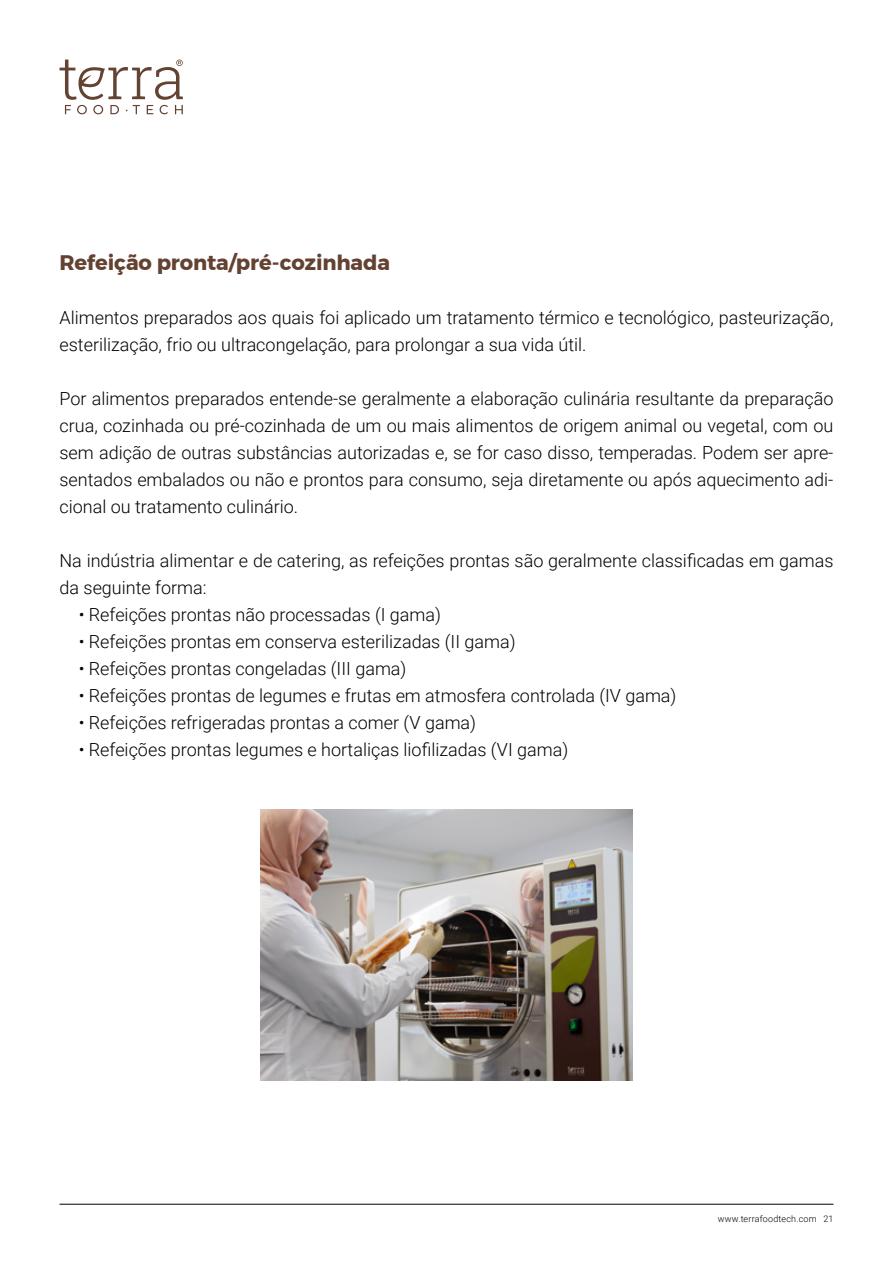
<style>
.page{position:relative;width:893px;height:1263px;background:#fff}
.page>*{position:absolute;margin:0;border:0;box-sizing:border-box;transform-origin:0 0}
.t1{font:700 21px "Montserrat";letter-spacing:-.005em;color:#634232}
.t2{font:300 18px/27px "Roboto";color:#000}
.t3{font:300 9px "Roboto";letter-spacing:.025em;color:#000}
</style>
<div class="page">
<hr style="left:60px;top:1204px;width:773px;height:1px;background:#000">
<svg style="left:60px;top:60px;width:123px;height:54px"></svg>
<img style="left:260px;top:810px;width:372px;height:270px">
<p class="t1" style="left:60px;top:246px;width:332px">Refeição pronta/pré-cozinhada</p>
<p class="t2" style="left:60px;top:303px;width:775px">Alimentos preparados aos quais foi aplicado um tratamento térmico e tecnológico, pasteurização, esterilização, frio ou ultracongelação, para prolongar a sua vida útil.</p>
<p class="t2" style="left:60px;top:384px;width:775px;text-align:justify">Por alimentos preparados entende-se geralmente a elaboração culinária resultante da preparação crua, cozinhada ou pré-cozinhada de um ou mais alimentos de origem animal ou vegetal, com ou sem adição de outras substâncias autorizadas e, se for caso disso, temperadas. Podem ser apre&shy;sentados embalados ou não e prontos para consumo, seja diretamente ou após aquecimento adi&shy;cional ou tratamento culinário.</p>
<p class="t2" style="left:60px;top:546px;width:775px">Na indústria alimentar e de catering, as refeições prontas são geralmente classificadas em gamas da seguinte forma:</p>
<p class="t2" style="left:79px;top:600px;width:364px">• Refeições prontas não processadas (I gama)</p>
<p class="t2" style="left:79px;top:627px;width:438px">• Refeições prontas em conserva esterilizadas (II gama)</p>
<p class="t2" style="left:79px;top:654px;width:329px">• Refeições prontas congeladas (III gama)</p>
<p class="t2" style="left:79px;top:681px;width:599px">• Refeições prontas de legumes e frutas em atmosfera controlada (IV gama)</p>
<p class="t2" style="left:79px;top:708px;width:399px">• Refeições refrigeradas prontas a comer (V gama)</p>
<p class="t2" style="left:79px;top:735px;width:491px">• Refeições prontas legumes e hortaliças liofilizadas (VI gama)</p>
<p class="t3" style="left:718px;top:1212px;width:117px">www.terrafoodtech.com 21</p>
</div>
